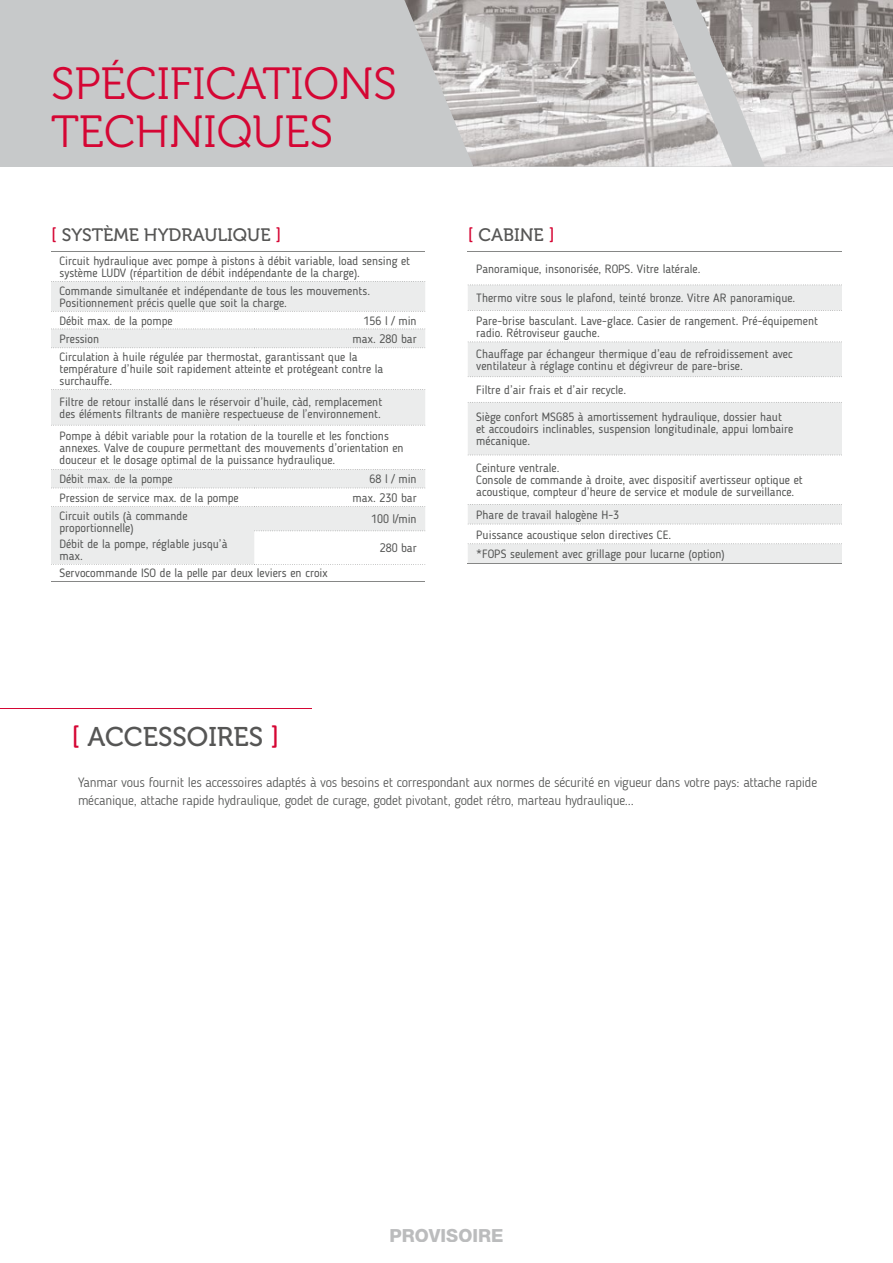
<style>
.page{position:relative;width:893px;height:1263px;background:#fff}
.page>*{position:absolute;margin:0;border:0;box-sizing:border-box;transform-origin:0 0}
.t1{font:45px/48px "Museo 300";color:#d50634}
.t2{font:27px "Museo 500";color:#565655}
.t3{font:18px "Museo 500";color:#565655}
.t4{font:800 18px "Helvetica Neue LT Com";color:#bbbcbd}
.t5{font:300 13.5px/18px "Blogger Sans";letter-spacing:-.015em;color:#535453}
.t6{font:12px/12px "Blogger Sans";color:#535453}
.s1{color:#d50634}
</style>
<div class="page">
<div style="left:0;top:0;width:893px;height:167px;background:#c7c9ca"></div>
<img style="left:732px;top:0;width:161px;height:167px">
<img style="left:404px;top:0;width:328px;height:167px">
<svg style="left:468px;top:286px;width:374px;height:277px;fill:#ebecec"></svg>
<hr style="left:468px;top:251px;width:374px;height:1px;background:#868786">
<svg style="left:468px;top:285px;width:374px;height:1px"></svg>
<svg style="left:468px;top:310px;width:374px;height:1px"></svg>
<svg style="left:468px;top:341px;width:374px;height:1px"></svg>
<svg style="left:468px;top:376px;width:374px;height:1px"></svg>
<svg style="left:468px;top:402px;width:374px;height:1px"></svg>
<svg style="left:468px;top:455px;width:374px;height:1px"></svg>
<svg style="left:468px;top:504px;width:374px;height:1px"></svg>
<svg style="left:468px;top:524px;width:374px;height:1px"></svg>
<svg style="left:468px;top:543px;width:374px;height:1px"></svg>
<hr style="left:468px;top:563px;width:374px;height:1px;background:#868786">
<svg style="left:51px;top:282px;width:374px;height:282px;fill:#ebecec"></svg>
<hr style="left:51px;top:251px;width:203px;height:1px;background:#868786">
<hr style="left:254px;top:251px;width:171px;height:1px;background:#868786">
<svg style="left:51px;top:281px;width:374px;height:1px"></svg>
<svg style="left:51px;top:311px;width:374px;height:1px"></svg>
<svg style="left:51px;top:328px;width:374px;height:1px"></svg>
<svg style="left:51px;top:347px;width:374px;height:1px"></svg>
<svg style="left:51px;top:389px;width:374px;height:1px"></svg>
<svg style="left:51px;top:425px;width:374px;height:1px"></svg>
<svg style="left:51px;top:469px;width:374px;height:1px"></svg>
<svg style="left:51px;top:488px;width:374px;height:1px"></svg>
<svg style="left:51px;top:506px;width:374px;height:1px"></svg>
<svg style="left:254px;top:530px;width:171px;height:1px"></svg>
<svg style="left:51px;top:564px;width:374px;height:1px"></svg>
<hr style="left:51px;top:581px;width:203px;height:1px;background:#868786">
<hr style="left:254px;top:581px;width:171px;height:1px;background:#868786">
<hr style="left:0;top:708px;width:312px;height:1px;background:#d50634">
<h1 class="t1" style="left:51px;top:61px;width:347px">SPÉCIFICATIONS<br>TECHNIQUES</h1>
<h3 class="t3" style="left:51px;top:225px;width:232px"><span class="s1">[</span> SYSTÈME HYDRAULIQUE <span class="s1">]</span></h3>
<p class="t6" style="left:60px;top:255px;width:352px">Circuit hydraulique avec pompe à pistons à débit variable, load sensing et système LUDV (répartition de débit indépendante de la charge).</p>
<p class="t6" style="left:60px;top:285px;width:312px">Commande simultanée et indépendante de tous les mouvements.<br>Positionnement précis quelle que soit la charge.</p>
<p class="t6" style="left:60px;top:314px;width:115px">Débit max. de la pompe</p>
<p class="t6" style="left:363px;top:314px;width:55px">156 l / min</p>
<p class="t6" style="left:60px;top:333px;width:41px">Pression</p>
<p class="t6" style="left:60px;top:330px;width:359px;line-height:18.3px;text-indent:293px">max. 280 bar<br>Circulation à huile régulée par thermostat, garantissant que la</p>
<p class="t6" style="left:60px;top:363px;width:325px">température d’huile soit rapidement atteinte et protégeant contre la surchauffe.</p>
<p class="t6" style="left:60px;top:396px;width:324px">Filtre de retour installé dans le réservoir d’huile, càd, remplacement des éléments filtrants de manière respectueuse de l’environnement.</p>
<p class="t6" style="left:60px;top:430px;width:346px">Pompe à débit variable pour la rotation de la tourelle et les fonctions annexes. Valve de coupure permettant des mouvements d’orientation en douceur et le dosage optimal de la puissance hydraulique.</p>
<p class="t6" style="left:60px;top:473px;width:115px">Débit max. de la pompe</p>
<p class="t6" style="left:369px;top:473px;width:49px">68 l / min</p>
<p class="t6" style="left:60px;top:492px;width:181px">Pression de service max. de la pompe</p>
<p class="t6" style="left:353px;top:492px;width:66px">max. 230 bar</p>
<p class="t6" style="left:60px;top:510px;width:130px">Circuit outils (à commande proportionnelle)</p>
<p class="t6" style="left:60px;top:538px;width:169px">Débit de la pompe, réglable jusqu’à max.</p>
<p class="t6" style="left:371px;top:513px;width:47px">100 l/min</p>
<p class="t6" style="left:380px;top:542px;width:38px">280 bar</p>
<p class="t6" style="left:60px;top:567px;width:270px">Servocommande ISO de la pelle par deux leviers en croix</p>
<h3 class="t3" style="left:468px;top:225px;width:88px"><span class="s1">[</span> CABINE <span class="s1">]</span></h3>
<p class="t6" style="left:476px;top:262px;width:226px">Panoramique, insonorisée, ROPS. Vitre latérale.</p>
<p class="t6" style="left:476px;top:287px;width:343px;line-height:22.5px">Thermo vitre sous le plafond, teinté bronze. Vitre AR panoramique.<br>Pare-brise basculant. Lave-glace. Casier de rangement. Pré-équipement</p>
<p class="t6" style="left:476px;top:322px;width:318px;line-height:21.1px">radio. Rétroviseur gauche.<br>Chauffage par échangeur thermique d’eau de refroidissement avec</p>
<p class="t6" style="left:476px;top:354px;width:268px;line-height:24.2px">ventilateur à réglage continu et dégivreur de pare-brise.<br>Filtre d’air frais et d’air recycle.</p>
<p class="t6" style="left:476px;top:411px;width:319px">Siège confort MSG85 à amortissement hydraulique, dossier haut et accoudoirs inclinables, suspension longitudinale, appui lombaire mécanique.</p>
<p class="t6" style="left:476px;top:462px;width:328px">Ceinture ventrale.<br>Console de commande à droite, avec dispositif avertisseur optique et acoustique, compteur d’heure de service et module de surveillance.</p>
<p class="t6" style="left:476px;top:505px;width:250px;line-height:19.6px">Phare de travail halogène H-3<br>Puissance acoustique selon directives CE.<br>*FOPS seulement avec grillage pour lucarne (option)</p>
<h2 class="t2" style="left:71px;top:722px;width:210px"><span class="s1">[</span> ACCESSOIRES <span class="s1">]</span></h2>
<p class="t5" style="left:78px;top:773px;width:741px">Yanmar vous fournit les accessoires adaptés à vos besoins et correspondant aux normes de sécurité en vigueur dans votre pays: attache rapide mécanique, attache rapide hydraulique, godet de curage, godet pivotant, godet rétro, marteau hydraulique...</p>
<h3 class="t4" style="left:390px;top:1224px;width:115px">PROVISOIRE</h3>
</div>
